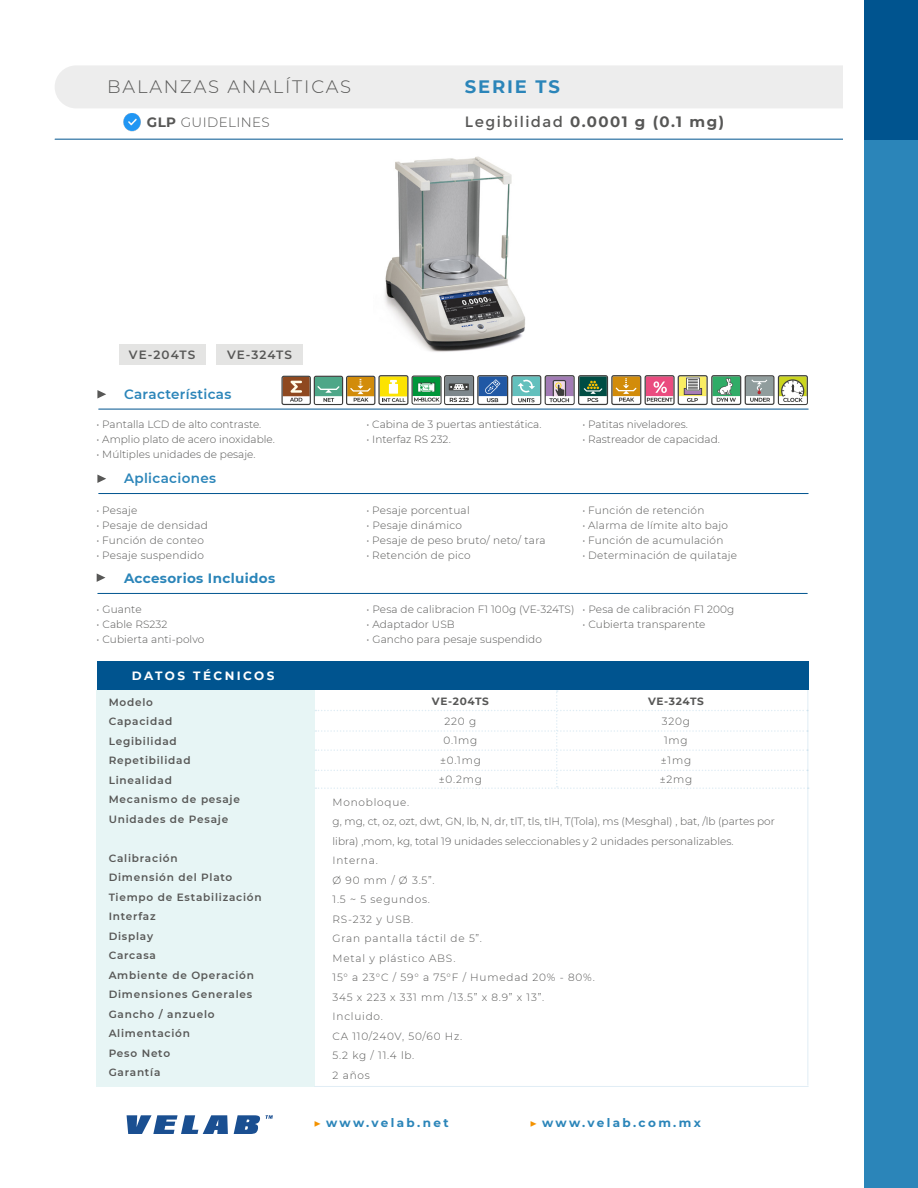
<style>
.page{position:relative;width:918px;height:1188px;background:#fff}
.page>*{position:absolute;margin:0;border:0;box-sizing:border-box;transform-origin:0 0}
.t1{font:300 18px "Montserrat";letter-spacing:.1em;color:#575756}
.t2{font:700 18px "Montserrat";letter-spacing:.1em;color:#2b85b9}
.t3{font:700 15px "Montserrat";letter-spacing:.1em;color:#575756}
.t4{font:600 13.5px "Montserrat";letter-spacing:.025em;color:#2b85b9}
.t5{font:700 13.5px "Montserrat";letter-spacing:.025em;color:#2b85b9}
.t6{font:300 13.5px "Montserrat";letter-spacing:.03em;color:#575756}
.t7{font:700 12px "Montserrat";letter-spacing:.185em;color:#2b85b9}
.t8{font:12px "Montserrat";letter-spacing:.075em;color:#2b85b9}
.t9{font:600 12px "Montserrat";letter-spacing:.09em;color:#575756}
.t10{font:700 12px "Montserrat";letter-spacing:.075em;color:#2b85b9}
.t11{font:700 12px "Montserrat";letter-spacing:.2em;color:#fff}
.t12{font:300 10.5px/19.5px "Montserrat";letter-spacing:.01em;color:#575756}
.t13{font:600 10.5px "Montserrat";letter-spacing:.075em;color:#575756}
.t14{font:300 10.5px "Montserrat";letter-spacing:.075em;color:#575756}
.t15{font:700 10.5px "Montserrat";letter-spacing:.065em;color:#575756}
.s1{font-weight:400}
.s2{font-weight:700}
.s3{font-family:"Minion Pro";font-weight:400;color:#f39200}
.s4{font-family:"Minion Pro";color:#f39200}
</style>
<div class="page">
<div style="left:55px;top:65px;width:808px;height:43px;background:#ededed;border-radius:22px"></div>
<hr style="left:55px;top:139px;width:810px;height:1px;background:#00548f">
<div style="left:864px;top:140px;width:54px;height:1048px;background:#2b85b9"></div>
<div style="left:864px;top:0;width:54px;height:140px;background:#00548f"></div>
<div style="left:844px;top:1px;width:20px;height:1186px;background:#fff"></div>
<svg style="left:126px;top:1115px;width:147px;height:19px"></svg>
<img style="left:123px;top:113px;width:18px;height:19px">
<div style="left:97px;top:690px;width:218px;height:397px;background:#e7f5f5"></div>
<hr style="left:808px;top:690px;width:1px;height:396px;background:#2b85b9">
<hr style="left:315px;top:1086px;width:494px;height:1px;background:#2b85b9">
<hr style="left:98px;top:593px;width:709px;height:1px;background:#00548f">
<hr style="left:99px;top:493px;width:709px;height:1px;background:#00548f">
<hr style="left:99px;top:409px;width:709px;height:1px;background:#00548f">
<svg style="left:97px;top:573px;width:8px;height:9px"></svg>
<svg style="left:97px;top:475px;width:9px;height:8px"></svg>
<svg style="left:97px;top:390px;width:9px;height:9px"></svg>
<div style="left:97px;top:661px;width:712px;height:28px;background:#00548f"></div>
<img style="left:384px;top:156px;width:141px;height:196px">
<svg style="left:315px;top:690px;width:494px;height:99px"></svg>
<div style="left:119px;top:344px;width:87px;height:21px;background:#e4e4e3"></div>
<div style="left:216px;top:344px;width:87px;height:21px;background:#e4e4e3"></div>
<svg style="left:281px;top:375px;width:527px;height:30px"></svg>
<p class="t1" style="left:107px;top:75px;width:245px">BALANZAS ANALÍTICAS</p>
<p class="t2" style="left:465px;top:73px;width:96px">SERIE TS</p>
<p class="t3" style="left:465px;top:111px;width:261px"><span class="s1">Legibilidad</span> 0.0001 g (0.1 mg)</p>
<p class="t6" style="left:147px;top:114px;width:124px"><span class="s2">GLP</span> GUIDELINES</p>
<p class="t9" style="left:129px;top:346px;width:68px">VE-204TS</p>
<p class="t9" style="left:227px;top:346px;width:67px">VE-324TS</p>
<p class="t4" style="left:124px;top:385px;width:109px">Características</p>
<p class="t12" style="left:97px;top:415px;width:166px">• Pantalla LCD de alto contraste.</p>
<p class="t12" style="left:367px;top:415px;width:176px">• Cabina de 3 puertas antiestática.</p>
<p class="t12" style="left:583px;top:415px;width:107px">• Patitas niveladores.</p>
<p class="t12" style="left:97px;top:430px;width:180px">• Amplio plato de acero inoxidable.</p>
<p class="t12" style="left:367px;top:430px;width:86px">• Interfaz RS 232.</p>
<p class="t12" style="left:583px;top:430px;width:139px">• Rastreador de capacidad.</p>
<p class="t12" style="left:97px;top:445px;width:160px">• Múltiples unidades de pesaje.</p>
<p class="t4" style="left:124px;top:469px;width:94px">Aplicaciones</p>
<p class="t12" style="left:97px;top:500px;width:42px">• Pesaje</p>
<p class="t12" style="left:367px;top:500px;width:105px">• Pesaje porcentual</p>
<p class="t12" style="left:583px;top:500px;width:123px">• Función de retención</p>
<p class="t12" style="left:97px;top:515px;width:113px">• Pesaje de densidad</p>
<p class="t12" style="left:367px;top:515px;width:97px">• Pesaje dinámico</p>
<p class="t12" style="left:583px;top:515px;width:147px">• Alarma de límite alto bajo</p>
<p class="t12" style="left:97px;top:530px;width:109px">• Función de conteo</p>
<p class="t12" style="left:367px;top:530px;width:181px">• Pesaje de peso bruto/ neto/ tara</p>
<p class="t12" style="left:583px;top:530px;width:142px">• Función de acumulación</p>
<p class="t12" style="left:97px;top:545px;width:109px">• Pesaje suspendido</p>
<p class="t12" style="left:367px;top:545px;width:105px">• Retención de pico</p>
<p class="t12" style="left:583px;top:545px;width:156px">• Determinación de quilataje</p>
<p class="t5" style="left:124px;top:569px;width:153px">Accesorios Incluidos</p>
<p class="t12" style="left:97px;top:599px;width:46px">• Guante</p>
<p class="t12" style="left:367px;top:599px;width:369px">• Pesa de calibracion F1 100g (VE-324TS) • Pesa de calibración F1 200g</p>
<p class="t12" style="left:97px;top:614px;width:72px">• Cable RS232</p>
<p class="t12" style="left:367px;top:614px;width:90px">• Adaptador USB</p>
<p class="t12" style="left:583px;top:614px;width:124px">• Cubierta transparente</p>
<p class="t12" style="left:97px;top:629px;width:109px">• Cubierta anti-polvo</p>
<p class="t12" style="left:367px;top:629px;width:177px">• Gancho para pesaje suspendido</p>
<p class="t11" style="left:132px;top:667px;width:144px">DATOS TÉCNICOS</p>
<p class="t13" style="left:109px;top:695px;width:46px">Modelo</p>
<p class="t13" style="left:109px;top:714px;width:65px">Capacidad</p>
<p class="t13" style="left:109px;top:734px;width:70px">Legibilidad</p>
<p class="t13" style="left:109px;top:753px;width:84px">Repetibilidad</p>
<p class="t13" style="left:109px;top:773px;width:65px">Linealidad</p>
<p class="t13" style="left:109px;top:792px;width:133px">Mecanismo de pesaje</p>
<p class="t13" style="left:109px;top:812px;width:121px">Unidades de Pesaje</p>
<p class="t13" style="left:109px;top:851px;width:70px">Calibración</p>
<p class="t13" style="left:109px;top:870px;width:125px">Dimensión del Plato</p>
<p class="t13" style="left:109px;top:890px;width:155px">Tiempo de Estabilización</p>
<p class="t13" style="left:109px;top:909px;width:48px">Interfaz</p>
<p class="t13" style="left:109px;top:929px;width:46px">Display</p>
<p class="t13" style="left:109px;top:948px;width:49px">Carcasa</p>
<p class="t13" style="left:109px;top:968px;width:147px">Ambiente de Operación</p>
<p class="t13" style="left:109px;top:987px;width:145px">Dimensiones Generales</p>
<p class="t13" style="left:109px;top:1007px;width:107px">Gancho / anzuelo</p>
<p class="t13" style="left:109px;top:1026px;width:83px">Alimentación</p>
<p class="t13" style="left:109px;top:1046px;width:63px">Peso Neto</p>
<p class="t13" style="left:109px;top:1065px;width:53px">Garantía</p>
<p class="t15" style="left:432px;top:694px;width:59px">VE-204TS</p>
<p class="t12" style="left:445px;top:711px;width:33px">220 g</p>
<p class="t12" style="left:443px;top:731px;width:35px">0.1mg</p>
<p class="t12" style="left:440px;top:750px;width:42px">±0.1mg</p>
<p class="t12" style="left:439px;top:770px;width:45px">±0.2mg</p>
<p class="t15" style="left:648px;top:694px;width:57px">VE-324TS</p>
<p class="t12" style="left:662px;top:711px;width:30px">320g</p>
<p class="t12" style="left:664px;top:731px;width:25px">1mg</p>
<p class="t12" style="left:661px;top:750px;width:32px">±1mg</p>
<p class="t12" style="left:660px;top:770px;width:34px">±2mg</p>
<p class="t14" style="left:333px;top:795px;width:78px">Monobloque.</p>
<p class="t12" style="left:333px;top:812px;width:444px">g, mg, ct, oz, ozt, dwt, GN, lb, N, dr, tlT, tls, tlH, T(Tola), ms (Mesghal) , bat, /lb (partes por libra) ,mom, kg, total 19 unidades seleccionables y 2 unidades personalizables.</p>
<p class="t14" style="left:333px;top:854px;width:47px">Interna.</p>
<p class="t12" style="left:333px;top:870px;width:104px">Ø 90 mm / Ø 3.5”.</p>
<p class="t14" style="left:333px;top:893px;width:99px">1.5 ~ 5 segundos.</p>
<p class="t12" style="left:333px;top:909px;width:82px">RS-232 y USB.</p>
<p class="t14" style="left:333px;top:932px;width:151px">Gran pantalla táctil de 5”.</p>
<p class="t14" style="left:333px;top:951px;width:124px">Metal y plástico ABS.</p>
<p class="t14" style="left:333px;top:971px;width:264px">15° a 23°C / 59° a 75°F / Humedad 20% - 80%.</p>
<p class="t14" style="left:333px;top:990px;width:213px">345 x 223 x 331 mm /13.5” x 8.9” x 13”.</p>
<p class="t14" style="left:333px;top:1010px;width:52px">Incluido.</p>
<p class="t14" style="left:333px;top:1029px;width:131px">CA 110/240V, 50/60 Hz.</p>
<p class="t12" style="left:333px;top:1046px;width:83px">5.2 kg / 11.4 lb.</p>
<p class="t12" style="left:333px;top:1065px;width:39px">2 años</p>
<p class="t10" style="left:311px;top:1110px;width:119px"><span class="s3">▶</span> www.velab.net</p>
<p class="t8" style="left:527px;top:1111px;width:123px"><span class="s4">▶</span> sales@velab.net</p>
<p class="t7" style="left:314px;top:1114px;width:137px"><span class="s3">▶</span> www.velab.net</p>
<p class="t7" style="left:530px;top:1114px;width:173px"><span class="s3">▶</span> www.velab.com.mx</p>
</div>
